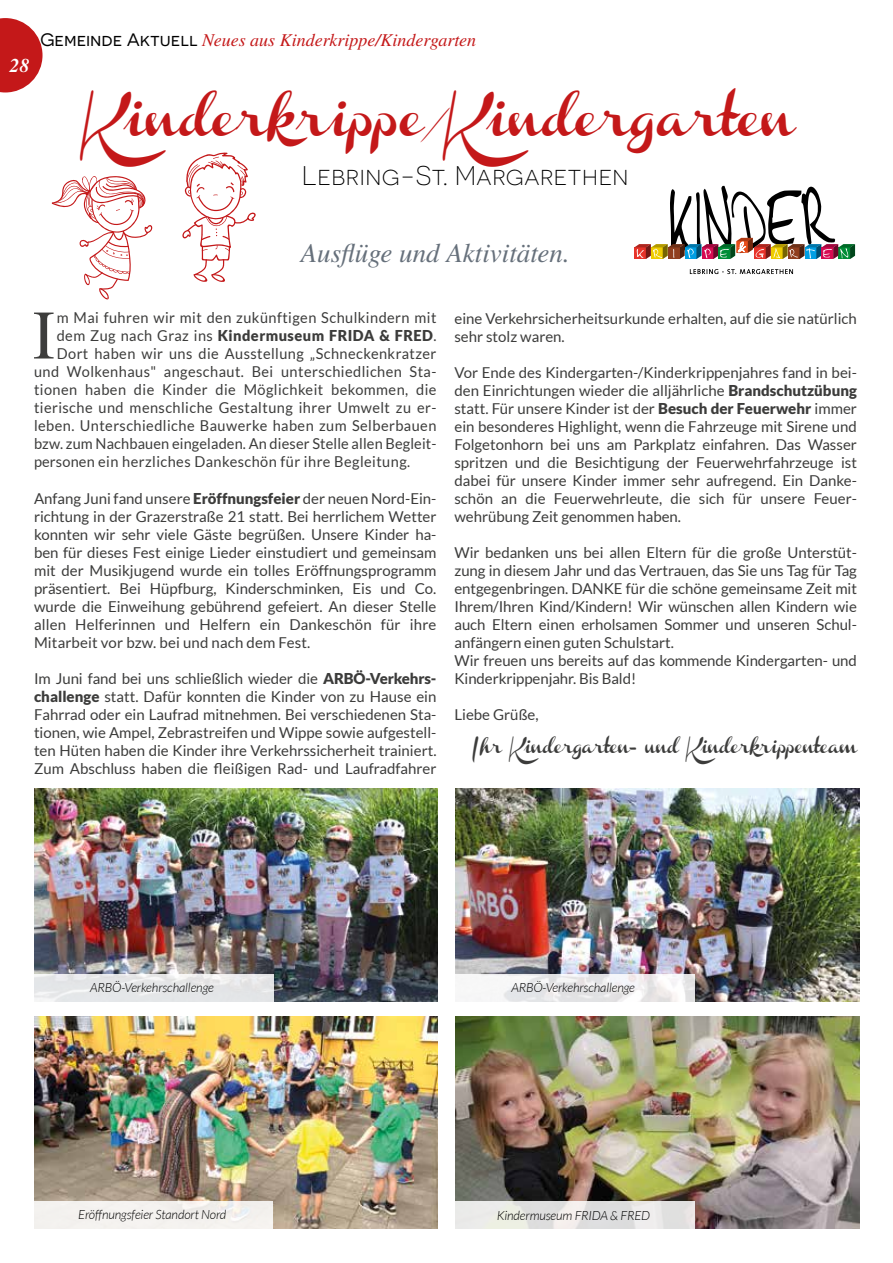
<style>
.page{position:relative;width:893px;height:1263px;background:#fff}
.page>*{position:absolute;margin:0;border:0;box-sizing:border-box;transform-origin:0 0}
.t1{font:69.45px "Te X Gyre Termes";color:#3c3c3b;scale:.95 1}
.t2{font:36.9px "Channel Slanted 1";color:#c41819}
.t3{font:italic 27px "Te X Gyre Termes";color:#66707b}
.t4{font:300 27px "Novecentosanswide";color:#000}
.t5{font:italic 700 19.5px "Te X Gyre Termes";color:#fff}
.t6{font:italic 18px "Te X Gyre Termes";color:#c41819}
.t7{font:15px/18px "Lato";color:#3c3c3b}
.t8{font:15px "Lato";letter-spacing:.03em;color:#3c3c3b}
.t9{font:900 15px "Lato";letter-spacing:.03em;color:#3c3c3b}
.t10{font:13.5px "Channel Slanted 1";letter-spacing:-.01em;color:#3c3c3b;scale:.95 1}
.t11{font:italic 300 12.75px "Lato";letter-spacing:-.01em;color:#000}
.s1{font-family:"Novecentosanswide";font-style:normal;color:#000}
.s2{font-weight:400}
.s3{font-weight:900}
</style>
<div class="page">
<svg style="left:0;top:18px;width:43px;height:74px"></svg>
<img style="left:34px;top:1016px;width:403px;height:213px">
<img style="left:456px;top:789px;width:403px;height:212px">
<img style="left:456px;top:1016px;width:403px;height:213px">
<svg style="left:690px;top:269px;width:103px;height:5px"></svg>
<svg style="left:634px;top:186px;width:221px;height:73px"></svg>
<svg style="left:52px;top:176px;width:101px;height:124px"></svg>
<svg style="left:182px;top:152px;width:74px;height:130px"></svg>
<img style="left:34px;top:789px;width:403px;height:212px">
<svg style="left:34px;top:974px;width:239px;height:27px;background:#e6e8e9"></svg>
<svg style="left:456px;top:974px;width:239px;height:27px"></svg>
<div style="left:34px;top:1201px;width:239px;height:28px;background:#f4f2ef"></div>
<svg style="left:455px;top:1201px;width:240px;height:28px;background:#e6e5e3"></svg>
<h3 class="t5" style="left:10px;top:51px;width:21px">28</h3>
<p class="t6" style="left:40px;top:26px;width:437px"><span class="s1">Gemeinde Aktuell</span> Neues aus Kinderkrippe/Kindergarten</p>
<h2 class="t2" style="left:82px;top:102px;width:713px">Kinderkrippe/Kindergarten</h2>
<h3 class="t4" style="left:302px;top:160px;width:328px">Lebring-St. Margarethen</h3>
<h3 class="t3" style="left:301px;top:234px;width:271px">Ausflüge und Aktivitäten.</h3>
<h1 class="t1" style="left:33px;top:285px;width:25px">I</h1>
<p class="t8" style="left:57px;top:309px;width:381px">m Mai fuhren wir mit den zukünftigen Schulkindern mit</p>
<p class="t9" style="left:57px;top:326px;width:381px"><span class="s2">dem Zug nach Graz ins</span> Kindermuseum FRIDA &amp; FRED<span class="s2">.</span></p>
<p class="t8" style="left:57px;top:345px;width:381px">Dort haben wir uns die Ausstellung „Schneckenkratzer</p>
<p class="t8" style="left:34px;top:363px;width:404px">und Wolkenhaus" angeschaut. Bei unterschiedlichen Sta-</p>
<p class="t8" style="left:34px;top:381px;width:404px">tionen haben die Kinder die Möglichkeit bekommen, die</p>
<p class="t8" style="left:34px;top:399px;width:404px">tierische und menschliche Gestaltung ihrer Umwelt zu er-</p>
<p class="t8" style="left:34px;top:417px;width:404px">leben. Unterschiedliche Bauwerke haben zum Selberbauen</p>
<p class="t7" style="left:34px;top:434px;width:403px">bzw. zum Nachbauen eingeladen. An dieser Stelle allen Begleit-</p>
<p class="t8" style="left:34px;top:453px;width:378px">personen ein herzliches Dankeschön für ihre Begleitung.</p>
<p class="t7" style="left:34px;top:489px;width:404px;text-align:justify">Anfang Juni fand unsere <span class="s3">Eröffnungsfeier</span> der neuen Nord-Ein&shy;richtung in der Grazerstraße 21 statt. Bei herrlichem Wetter konnten wir sehr viele Gäste begrüßen. Unsere Kinder ha&shy;ben für dieses Fest einige Lieder einstudiert und gemeinsam mit der Musikjugend wurde ein tolles Eröffnungsprogramm präsentiert. Bei Hüpfburg, Kinderschminken, Eis und Co. wurde die Einweihung gebührend gefeiert. An dieser Stelle allen Helferinnen und Helfern ein Dankeschön für ihre Mitarbeit vor bzw. bei und nach dem Fest.</p>
<p class="t7" style="left:34px;top:669px;width:404px">Im Juni fand bei uns schließlich wieder die <span class="s3">ARBÖ-Verkehrs-- challenge</span> statt. Dafür konnten die Kinder von zu Hause ein Fahrrad oder ein Laufrad mitnehmen. Bei verschiedenen Sta&shy;tionen, wie Ampel, Zebrastreifen und Wippe sowie aufgestell&shy;ten Hüten haben die Kinder ihre Verkehrssicherheit trainiert.<br>Zum Abschluss haben die fleißigen Rad- und Laufradfahrer</p>
<p class="t7" style="left:454px;top:309px;width:404px">eine Verkehrsicherheitsurkunde erhalten, auf die sie natürlich sehr stolz waren.</p>
<p class="t7" style="left:454px;top:363px;width:404px;text-align:justify">Vor Ende des Kindergarten-/Kinderkrippenjahres fand in bei&shy;den Einrichtungen wieder die alljährliche <span class="s3">Brandschutzübung </span>statt. Für unsere Kinder ist der <span class="s3">Besuch der Feuerwehr</span> immer ein besonderes Highlight, wenn die Fahrzeuge mit Sirene und Folgetonhorn bei uns am Parkplatz einfahren. Das Wasser spritzen und die Besichtigung der Feuerwehrfahrzeuge ist dabei für unsere Kinder immer sehr aufregend. Ein Danke&shy;schön an die Feuerwehrleute, die sich für unsere Feuer&shy;wehrübung Zeit genommen haben.</p>
<p class="t7" style="left:454px;top:543px;width:404px">Wir bedanken uns bei allen Eltern für die große Unterstüt&shy;zung in diesem Jahr und das Vertrauen, das Sie uns Tag für Tag entgegenbringen. DANKE für die schöne gemeinsame Zeit mit Ihrem/Ihren Kind/Kindern! Wir wünschen allen Kindern wie auch Eltern einen erholsamen Sommer und unseren Schul&shy;anfängern einen guten Schulstart.<br>Wir freuen uns bereits auf das kommende Kindergarten- und Kinderkrippenjahr. Bis Bald!</p>
<p class="t7" style="left:454px;top:705px;width:86px">Liebe Grüße,</p>
<p class="t10" style="left:472px;top:740px;width:406px">Ihr Kindergarten- und Kinderkrippenteam</p>
<p class="t11" style="left:90px;top:980px;width:125px">ARBÖ-Verkehrschallenge</p>
<p class="t11" style="left:511px;top:980px;width:125px">ARBÖ-Verkehrschallenge</p>
<p class="t11" style="left:78px;top:1208px;width:150px">Eröffnungsfeier Standort Nord</p>
<p class="t11" style="left:497px;top:1208px;width:155px">Kindermuseum FRIDA &amp; FRED</p>
</div>
